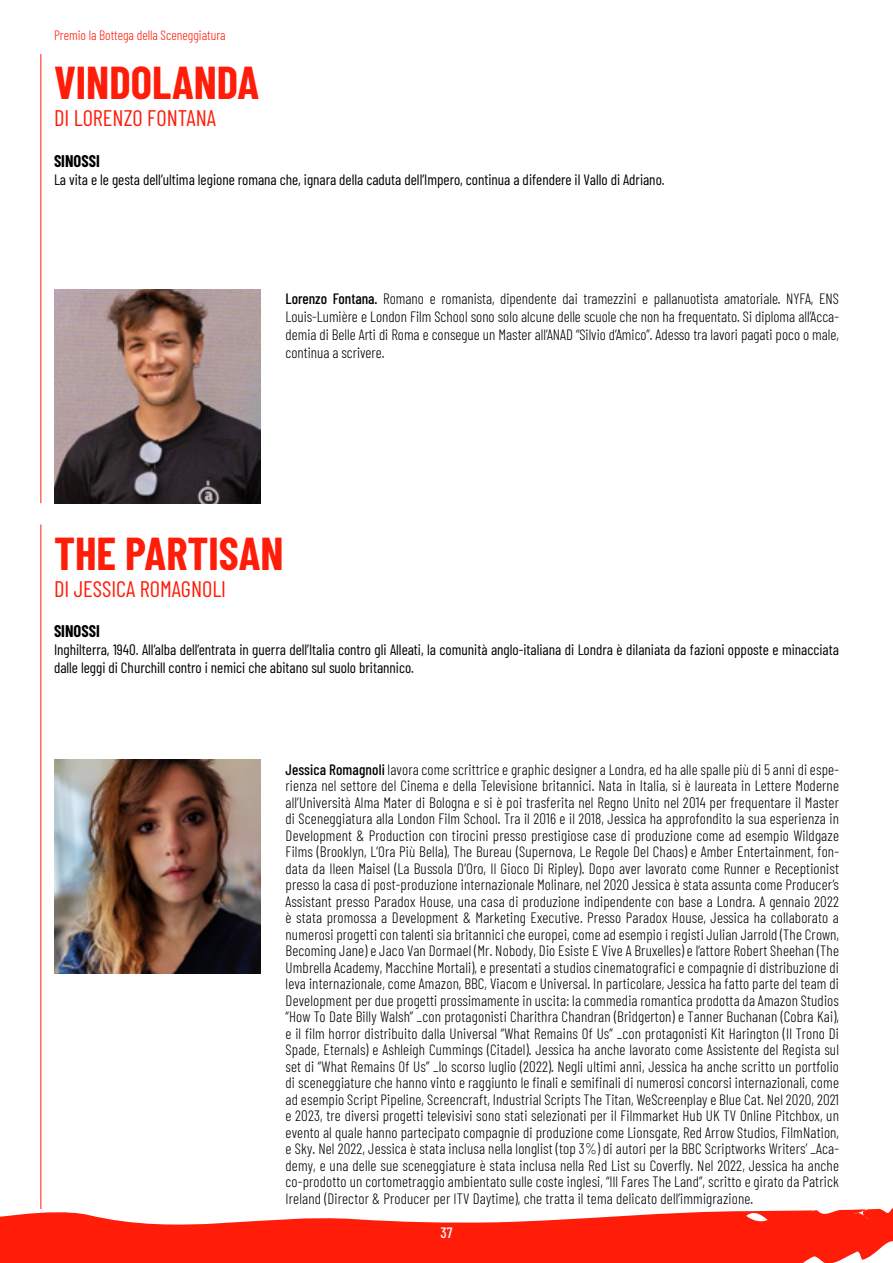
<style>
.page{position:relative;width:893px;height:1263px;background:#fff}
.page>*{position:absolute;margin:0;border:0;box-sizing:border-box;transform-origin:0 0}
.t1{font:700 45px "Barlow Condensed";color:#ff1c09}
.t2{font:22.5px "Barlow Condensed";color:#ff1c09}
.t3{font:700 16.5px "Barlow Condensed";color:#000}
.t4{font:300 15px/16.5px "Barlow Condensed";letter-spacing:.005em;color:#000;text-align:justify}
.t5{font:15px/18px "Barlow Condensed";color:#000}
.t6{font:500 15px "Barlow Condensed";color:#fff}
.t7{font:300 13.5px "Barlow Condensed";color:#ff1c09}
.s1{font-weight:500}
</style>
<div class="page">
<svg style="left:0;top:1202px;width:893px;height:61px;fill:#ff1c09"></svg>
<hr style="left:40px;top:54px;width:1px;height:449px;background:#ff1c09">
<img style="left:54px;top:289px;width:206px;height:214px">
<hr style="left:40px;top:524px;width:1px;height:685px;background:#ff1c09">
<img style="left:54px;top:760px;width:206px;height:214px">
<p class="t7" style="left:54px;top:26px;width:173px">Premio la Bottega della Sceneggiatura</p>
<h1 class="t1" style="left:54px;top:51px;width:207px">VINDOLANDA</h1>
<h2 class="t2" style="left:54px;top:102px;width:164px">DI LORENZO FONTANA</h2>
<p class="t3" style="left:54px;top:149px;width:47px">SINOSSI</p>
<p class="t5" style="left:54px;top:169px;width:612px">La vita e le gesta dell’ultima legione romana che, ignara della caduta dell’Impero, continua a difendere il Vallo di Adriano.</p>
<p class="t4" style="left:286px;top:289px;width:555px;line-height:18px"><span class="s1">Lorenzo Fontana.</span> Romano e romanista, dipendente dai tramezzini e pallanuotista amatoriale. NYFA, ENS Louis-Lumière e London Film School sono solo alcune delle scuole che non ha frequentato. Si diploma all’Acca&shy;demia di Belle Arti di Roma e consegue un Master all’ANAD “Silvio d’Amico”. Adesso tra lavori pagati poco o male, continua a scrivere.</p>
<h1 class="t1" style="left:54px;top:521px;width:231px">THE PARTISAN</h1>
<h2 class="t2" style="left:54px;top:572px;width:174px">DI JESSICA ROMAGNOLI</h2>
<p class="t3" style="left:54px;top:620px;width:47px">SINOSSI</p>
<p class="t5" style="left:54px;top:640px;width:786px">Inghilterra, 1940. All’alba dell’entrata in guerra dell’Italia contro gli Alleati, la comunità anglo-italiana di Londra è dilaniata da fazioni opposte e minacciata dalle leggi di Churchill contro i nemici che abitano sul suolo britannico.</p>
<p class="t4" style="left:286px;top:760px;width:555px"><span class="s1">Jessica Romagnoli</span> lavora come scrittrice e graphic designer a Londra, ed ha alle spalle più di 5 anni di espe&shy;rienza nel settore del Cinema e della Televisione britannici. Nata in Italia, si è laureata in Lettere Moderne all’Università Alma Mater di Bologna e si è poi trasferita nel Regno Unito nel 2014 per frequentare il Master di Sceneggiatura alla London Film School. Tra il 2016 e il 2018, Jessica ha approfondito la sua esperienza in Development &amp; Production con tirocini presso prestigiose case di produzione come ad esempio Wildgaze Films (Brooklyn, L’Ora Più Bella), The Bureau (Supernova, Le Regole Del Chaos) e Amber Entertainment, fon&shy;data da Ileen Maisel (La Bussola D’Oro, Il Gioco Di Ripley). Dopo aver lavorato come Runner e Receptionist presso la casa di post-produzione internazionale Molinare, nel 2020 Jessica è stata assunta come Producer’s Assistant presso Paradox House, una casa di produzione indipendente con base a Londra. A gennaio 2022 è stata promossa a Development &amp; Marketing Executive. Presso Paradox House, Jessica ha collaborato a numerosi progetti con talenti sia britannici che europei, come ad esempio i registi Julian Jarrold (The Crown, Becoming Jane) e Jaco Van Dormael (Mr. Nobody, Dio Esiste E Vive A Bruxelles) e l’attore Robert Sheehan (The Umbrella Academy, Macchine Mortali), e presentati a studios cinematografici e compagnie di distribuzione di leva internazionale, come Amazon, BBC, Viacom e Universal. In particolare, Jessica ha fatto parte del team di Development per due progetti prossimamente in uscita: la commedia romantica prodotta da Amazon Studios “How To Date Billy Walsh” _con protagonisti Charithra Chandran (Bridgerton) e Tanner Buchanan (Cobra Kai), e il film horror distribuito dalla Universal “What Remains Of Us” _con protagonisti Kit Harington (Il Trono Di Spade, Eternals) e Ashleigh Cummings (Citadel). Jessica ha anche lavorato come Assistente del Regista sul set di “What Remains Of Us” _lo scorso luglio (2022). Negli ultimi anni, Jessica ha anche scritto un portfolio di sceneggiature che hanno vinto e raggiunto le finali e semifinali di numerosi concorsi internazionali, come ad esempio Script Pipeline, Screencraft, Industrial Scripts The Titan, WeScreenplay e Blue Cat. Nel 2020, 2021 e 2023, tre diversi progetti televisivi sono stati selezionati per il Filmmarket Hub UK TV Online Pitchbox, un evento al quale hanno partecipato compagnie di produzione come Lionsgate, Red Arrow Studios, FilmNation, e Sky. Nel 2022, Jessica è stata inclusa nella longlist (top 3%) di autori per la BBC Scriptworks Writers’ _Aca&shy;demy, e una delle sue sceneggiature è stata inclusa nella Red List su Coverfly. Nel 2022, Jessica ha anche co-prodotto un cortometraggio ambientato sulle coste inglesi, “Ill Fares The Land”, scritto e girato da Patrick Ireland (Director &amp; Producer per ITV Daytime), che tratta il tema delicato dell’immigrazione.</p>
<p class="t6" style="left:440px;top:1222px;width:13px">37</p>
</div>
